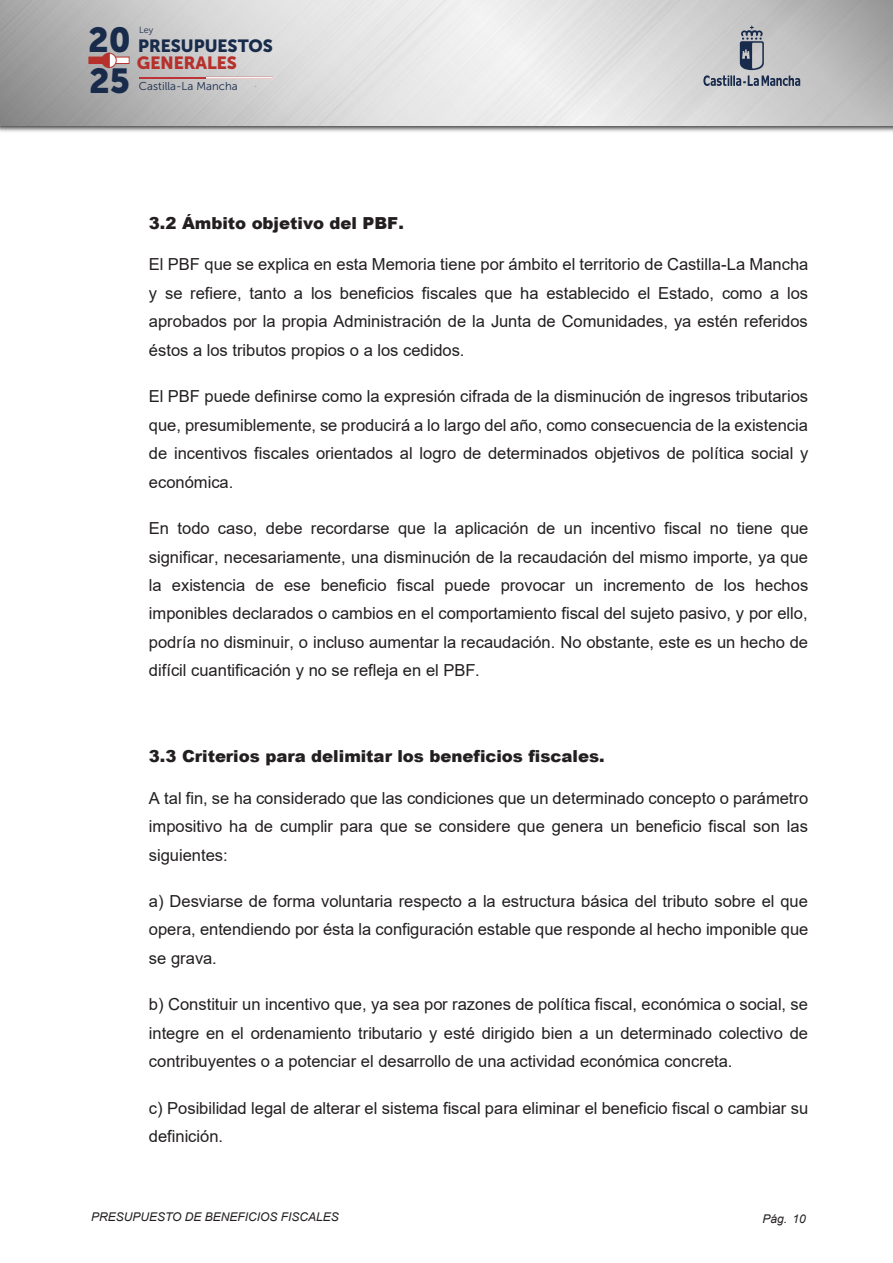
<style>
.page{position:relative;width:893px;height:1263px;background:#fff}
.page>*{position:absolute;margin:0;border:0;box-sizing:border-box;transform-origin:0 0}
.t1{font:34.5px "Museo Sans Cyrl 900";color:#182b4b}
.t2{font:17.55px "Museo Sans Cyrl 900";color:#182b4b}
.t3{font:17.55px "Museo Sans Cyrl 900";color:#b6302c}
.t4{font:16.5px/28.5px "Arial";color:#231f20;text-align:justify}
.t5{font:900 16.5px "Arial";color:#231f20}
.t6{font:italic 12px "Arial";color:#231f20}
.t7{font:11.4px "Museo Sans 300";color:#182b4b}
.t8{font:9px "Museo Sans 300";color:#182b4b}
</style>
<div class="page">
<img style="left:0;top:125px;width:893px;height:7px">
<img style="left:0;top:0;width:893px;height:125px">
<svg style="left:703px;top:26px;width:97px;height:60px;background:#adb0b5"></svg>
<hr style="left:139px;top:77px;width:67px;height:1px;background:#bc3436">
<hr style="left:206px;top:77px;width:67px;height:1px;background:#bc3436">
<div style="left:89px;top:57px;width:20px;height:7px;background:#b6302c"></div>
<div style="left:109px;top:57px;width:20px;height:7px;background:#fff"></div>
<div style="left:109px;top:57px;width:21px;height:7px;border:1px solid #b6302c"></div>
<svg style="left:101px;top:53px;width:16px;height:15px"></svg>
<h1 class="t1" style="left:88px;top:20px;width:44px">20</h1>
<h1 class="t1" style="left:89px;top:62px;width:42px">25</h1>
<p class="t8" style="left:139px;top:25px;width:16px">Ley</p>
<p class="t2" style="left:138px;top:35px;width:136px">PRESUPUESTOS</p>
<p class="t3" style="left:137px;top:53px;width:102px">GENERALES</p>
<p class="t7" style="left:139px;top:80px;width:100px">Castilla-La Mancha</p>
<p class="t5" style="left:149px;top:211px;width:257px">3.2 Ámbito objetivo del PBF.</p>
<p class="t4" style="left:149px;top:250px;width:661px">El PBF que se explica en esta Memoria tiene por ámbito el territorio de Castilla-La Mancha y se refiere, tanto a los beneficios fiscales que ha establecido el Estado, como a los aprobados por la propia Administración de la Junta de Comunidades, ya estén referidos éstos a los tributos propios o a los cedidos.</p>
<p class="t4" style="left:149px;top:382px;width:661px">El PBF puede definirse como la expresión cifrada de la disminución de ingresos tributarios que, presumiblemente, se producirá a lo largo del año, como consecuencia de la existencia de incentivos fiscales orientados al logro de determinados objetivos de política social y económica.</p>
<p class="t4" style="left:149px;top:514px;width:661px">En todo caso, debe recordarse que la aplicación de un incentivo fiscal no tiene que significar, necesariamente, una disminución de la recaudación del mismo importe, ya que la existencia de ese beneficio fiscal puede provocar un incremento de los hechos imponibles declarados o cambios en el comportamiento fiscal del sujeto pasivo, y por ello, podría no disminuir, o incluso aumentar la recaudación. No obstante, este es un hecho de difícil cuantificación y no se refleja en el PBF.</p>
<p class="t5" style="left:149px;top:744px;width:457px">3.3 Criterios para delimitar los beneficios fiscales.</p>
<p class="t4" style="left:149px;top:783px;width:661px">A tal fin, se ha considerado que las condiciones que un determinado concepto o parámetro impositivo ha de cumplir para que se considere que genera un beneficio fiscal son las siguientes:</p>
<p class="t4" style="left:149px;top:887px;width:661px">a) Desviarse de forma voluntaria respecto a la estructura básica del tributo sobre el que opera, entendiendo por ésta la configuración estable que responde al hecho imponible que se grava.</p>
<p class="t4" style="left:149px;top:990px;width:661px">b) Constituir un incentivo que, ya sea por razones de política fiscal, económica o social, se integre en el ordenamiento tributario y esté dirigido bien a un determinado colectivo de contribuyentes o a potenciar el desarrollo de una actividad económica concreta.</p>
<p class="t4" style="left:149px;top:1094px;width:661px">c) Posibilidad legal de alterar el sistema fiscal para eliminar el beneficio fiscal o cambiar su definición.</p>
<p class="t6" style="left:91px;top:1209px;width:249px">PRESUPUESTO DE BENEFICIOS FISCALES</p>
<p class="t6" style="left:763px;top:1211px;width:45px">Pág. 10</p>
</div>
